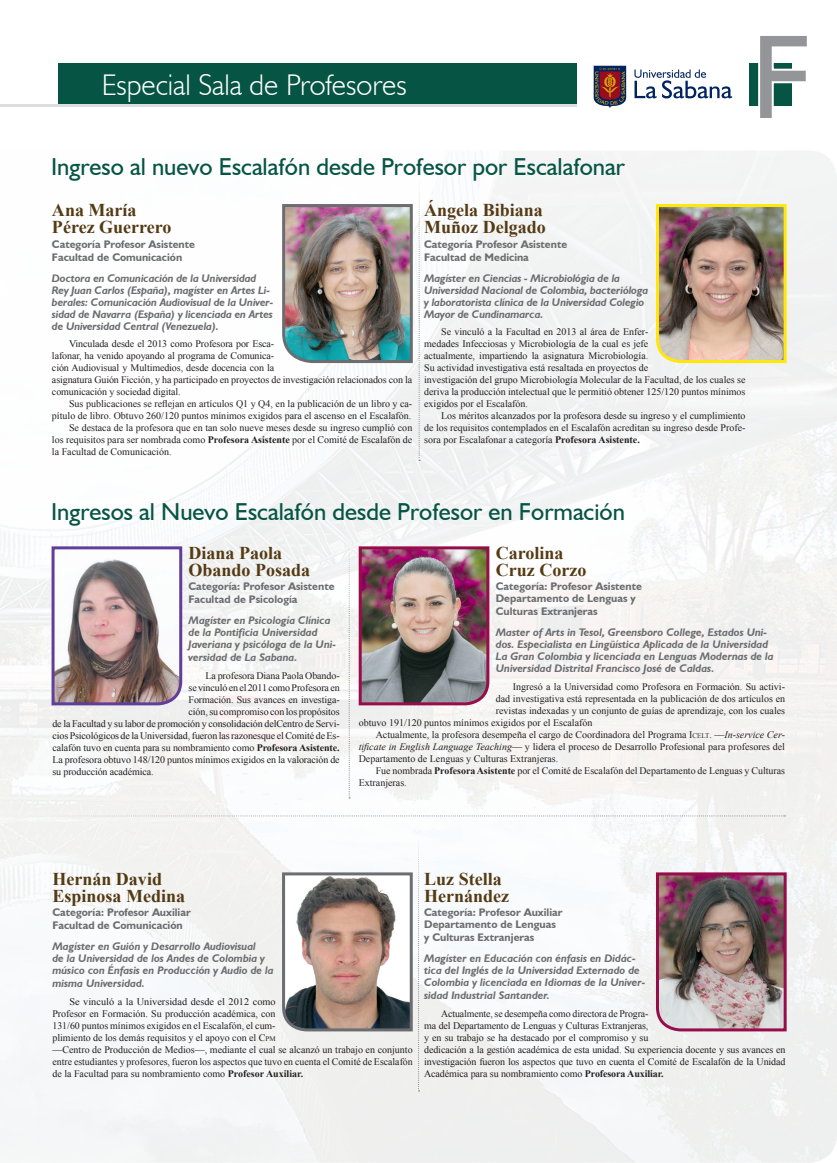
<style>
.page{position:relative;width:837px;height:1163px;background:#fff}
.page>*{position:absolute;margin:0;border:0;box-sizing:border-box;transform-origin:0 0}
.t1{font:120px "Humanist 521 BT";color:#939598}
.t2{font:300 29.9px "Humanist 521 BT";color:#fff}
.t3{font:24.5px "Humanist 521 BT";color:#065544}
.t4{font:700 18px/17px "Times New Roman";color:#543b14}
.t5{font:italic 700 11px/12px "Humanist 521 BT";color:#6c6d70}
.t6{font:700 11px/13px "Humanist 521 BT";color:#6c6d70}
.t7{font:10px/12px "Times New Roman";color:#231f20}
.s1{font-weight:700}
.s2{font-style:inherit}
.s3{font-size:7px}
.s4{font-style:italic}
</style>
<div class="page">
<img style="left:654px;top:202px;width:133px;height:162px">
<img style="left:50px;top:544px;width:134px;height:162px">
<img style="left:654px;top:870px;width:133px;height:162px">
<img style="left:357px;top:544px;width:133px;height:162px">
<svg style="left:52px;top:815px;width:733px;height:1px"></svg>
<img style="left:280px;top:182px;width:140px;height:278px">
<svg style="left:348px;top:541px;width:2px;height:257px"></svg>
<svg style="left:280px;top:839px;width:139px;height:252px"></svg>
<div style="left:58px;top:63px;width:518px;height:43px;background:#065544"></div>
<div style="left:748px;top:63px;width:43px;height:43px;background:#065544"></div>
<svg style="left:593px;top:66px;width:33px;height:42px"></svg>
<svg style="left:634px;top:69px;width:97px;height:29px"></svg>
<hr style="left:0;top:104px;width:576px;height:2px;background:#dcdddf">
<svg style="left:758px;top:63px;width:34px;height:43px"></svg>
<h2 class="t2" style="left:102px;top:66px;width:306px">Especial Sala de Profesores</h2>
<h1 class="t1" style="left:751px;top:3px;width:62px">F</h1>
<h3 class="t3" style="left:51px;top:151px;width:575px">Ingreso al nuevo Escalafón desde Profesor por Escalafonar</h3>
<h3 class="t4" style="left:52px;top:201px;width:121px">Ana María<br>Pérez Guerrero</h3>
<p class="t6" style="left:52px;top:237px;width:144px">Categoría Profesor Asistente<br>Facultad de Comunicación</p>
<p class="t5" style="left:52px;top:271px;width:223px">Doctora en Comunicación de la Universidad Rey Juan Carlos (España), magíster en Artes Li&shy;berales: Comunicación Audiovisual de la Univer&shy;sidad de Navarra (España) y licenciada en Artes de Universidad Central (Venezuela).</p>
<p class="t7" style="left:52px;top:338px;width:362px;text-indent:17px">Vinculada desde el 2013 como Profesora por Esca-<br>lafonar, ha venido apoyando al programa de Comunica-<br>ción Audiovisual y Multimedios, desde docencia con la<br>asignatura Guión Ficción, y ha participado en proyectos de investigación relacionados con la comunicación y sociedad digital.</p>
<p class="t7" style="left:69px;top:398px;width:344px">Sus publicaciones se reflejan en artículos Q1 y Q4, en la publicación de un libro y ca-</p>
<p class="t7" style="left:52px;top:410px;width:361px">pítulo de libro. Obtuvo 260/120 puntos mínimos exigidos para el ascenso en el Escalafón.</p>
<p class="t7" style="left:69px;top:422px;width:345px">Se destaca de la profesora que en tan solo nueve meses desde su ingreso cumplió con</p>
<p class="t7" style="left:52px;top:434px;width:362px">los requisitos para ser nombrada como <span class="s1">Profesora Asistente</span> por el Comité de Escalafón de</p>
<p class="t7" style="left:52px;top:446px;width:121px">la Facultad de Comunicación.</p>
<h3 class="t4" style="left:424px;top:201px;width:123px">Ángela Bibiana<br>Muñoz Delgado</h3>
<p class="t6" style="left:424px;top:237px;width:144px">Categoría Profesor Asistente<br>Facultad de Medicina</p>
<p class="t5" style="left:424px;top:271px;width:225px">Magíster en Ciencias - Microbiológia de la Universidad Nacional de Colombia, bacterióloga y laboratorista clínica de la Universidad Colegio Mayor de Cundinamarca.</p>
<p class="t7" style="left:424px;top:326px;width:323px;text-indent:17px">Se vinculó a la Facultad en 2013 al área de Enfer-<br>medades Infecciosas y Microbiología de la cual es jefe<br>actualmente, impartiendo la asignatura Microbiología.<br>Su actividad investigativa está resaltada en proyectos de<br>investigación del grupo Microbiología Molecular de la Facultad, de los cuales se deriva la producción intelectual que le permitió obtener 125/120 puntos mínimos exigidos por el Escalafón.</p>
<p class="t7" style="left:424px;top:410px;width:323px;text-align:justify;text-indent:17px">Los méritos alcanzados por la profesora desde su ingreso y el cumplimiento de los requisitos contemplados en el Escalafón acreditan su ingreso desde Profe&shy;sora por Escalafonar a categoría <span class="s1">Profesora Asistente.</span></p>
<h3 class="t3" style="left:51px;top:496px;width:575px">Ingresos al Nuevo Escalafón desde Profesor en Formación</h3>
<h3 class="t4" style="left:188px;top:543px;width:123px">Diana Paola<br>Obando Posada</h3>
<p class="t6" style="left:188px;top:580px;width:147px">Categoría: Profesor Asistente<br>Facultad de Psicología</p>
<p class="t5" style="left:188px;top:614px;width:149px">Magíster en Psicología Clínica de la Pontificia Universidad<br>Javeriana y psicóloga de la Uni-</p>
<p class="t5" style="left:188px;top:651px;width:110px">versidad de La Sabana.</p>
<p class="t7" style="left:205px;top:669px;width:136px">La profesora Diana Paola Obando-</p>
<p class="t7" style="left:188px;top:681px;width:153px">se vinculó en el 2011 como Profesora en</p>
<p class="t7" style="left:188px;top:693px;width:153px">Formación. Sus avances en investiga-</p>
<p class="t7" style="left:188px;top:705px;width:152px">ción, su compromiso con los propósitos</p>
<p class="t7" style="left:52px;top:717px;width:289px">de la Facultad y su labor de promoción y consolidación delCentro de Servi-</p>
<p class="t7" style="left:52px;top:729px;width:289px">cios Psicológicos de la Universidad, fueron las razonesque el Comité de Es-</p>
<p class="t7" style="left:52px;top:741px;width:289px">calafón tuvo en cuenta para su nombramiento como <span class="s1">Profesora Asistente.</span></p>
<p class="t7" style="left:52px;top:753px;width:289px">La profesora obtuvo 148/120 puntos mínimos exigidos en la valoración de</p>
<p class="t7" style="left:52px;top:765px;width:103px">su producción académica.</p>
<h3 class="t4" style="left:495px;top:543px;width:92px">Carolina<br>Cruz Corzo</h3>
<p class="t6" style="left:495px;top:580px;width:147px;line-height:12px">Categoría: Profesor Asistente<br>Departamento de Lenguas y</p>
<p class="t6" style="left:495px;top:605px;width:103px">Culturas Extranjeras</p>
<p class="t5" style="left:495px;top:626px;width:279px">Master of Arts in Tesol, Greensboro College, Estados Uni&shy;dos. Especialista en Lingüística Aplicada de la Universidad La Gran Colombia y licenciada en Lenguas Modernas de la Universidad Distrital Francisco José de Caldas.</p>
<p class="t7" style="left:512px;top:680px;width:273px">Ingresó a la Universidad como Profesora en Formación. Su activi-</p>
<p class="t7" style="left:495px;top:692px;width:291px">dad investigativa está representada en la publicación de dos artículos en</p>
<p class="t7" style="left:495px;top:704px;width:291px">revistas indexadas y un conjunto de guías de aprendizaje, con los cuales</p>
<p class="t7" style="left:358px;top:716px;width:235px">obtuvo 191/120 puntos mínimos exigidos por el Escalafón</p>
<p class="t7" style="left:375px;top:728px;width:410px">Actualmente, la profesora desempeña el cargo de Coordinadora del Programa <span class="s2">I</span><span class="s3">CELT</span>. —<span class="s4">In-service Cer-</span></p>
<p class="t7" style="left:358px;top:740px;width:427px"><span class="s4">tificate in English Language Teaching</span>— y lidera el proceso de Desarrollo Profesional para profesores del</p>
<p class="t7" style="left:358px;top:752px;width:201px">Departamento de Lenguas y Culturas Extranjeras.</p>
<p class="t7" style="left:375px;top:764px;width:411px">Fue nombrada <span class="s1">Profesora Asistente</span> por el Comité de Escalafón del Departamento de Lenguas y Culturas</p>
<p class="t7" style="left:358px;top:776px;width:50px">Extranjeras.</p>
<h3 class="t4" style="left:52px;top:869px;width:134px">Hernán David<br>Espinosa Medina</h3>
<p class="t6" style="left:52px;top:905px;width:140px">Categoría: Profesor Auxiliar<br>Facultad de Comunicación</p>
<p class="t5" style="left:52px;top:939px;width:223px">Magíster en Guión y Desarrollo Audiovisual<br>de la Universidad de los Andes de Colombia y músico con Énfasis en Producción y Audio de la</p>
<p class="t5" style="left:52px;top:976px;width:94px">misma Universidad.</p>
<p class="t7" style="left:52px;top:995px;width:362px;text-indent:17px">Se vinculó a la Universidad desde el 2012 como<br>Profesor en Formación. Su producción académica, con<br>131/60 puntos mínimos exigidos en el Escalafón, el cum-<br>plimiento de los demás requisitos y el apoyo con el <span class="s2">C</span><span class="s3">PM<br></span>—Centro de Producción de Medios—, mediante el cual se alcanzó un trabajo en conjunto entre estudiantes y profesores, fueron los aspectos que tuvo en cuenta el Comité de Escalafón de la Facultad para su nombramiento como <span class="s1">Profesor Auxiliar.</span></p>
<h3 class="t4" style="left:424px;top:869px;width:86px">Luz Stella<br>Hernández</h3>
<p class="t6" style="left:424px;top:906px;width:140px;line-height:12px">Categoría: Profesor Auxiliar<br>Departamento de Lenguas</p>
<p class="t6" style="left:424px;top:930px;width:112px">y Culturas Extranjeras</p>
<p class="t5" style="left:424px;top:951px;width:223px">Magíster en Educación con énfasis en Didác&shy;tica del Inglés de la Universidad Externado de<br>Colombia y licenciada en Idiomas de la Univer-</p>
<p class="t5" style="left:424px;top:988px;width:127px">sidad Industrial Santander.</p>
<p class="t7" style="left:424px;top:1007px;width:363px;text-indent:17px">Actualmente, se desempeña como directora de Progra-<br>ma del Departamento de Lenguas y Culturas Extranjeras,<br>y en su trabajo se ha destacado por el compromiso y su<br>dedicación a la gestión académica de esta unidad. Su experiencia docente y sus avances en investigación fueron los aspectos que tuvo en cuenta el Comité de Escalafón de la Unidad Académica para su nombramiento como <span class="s1">Profesora Auxiliar.</span></p>
</div>
